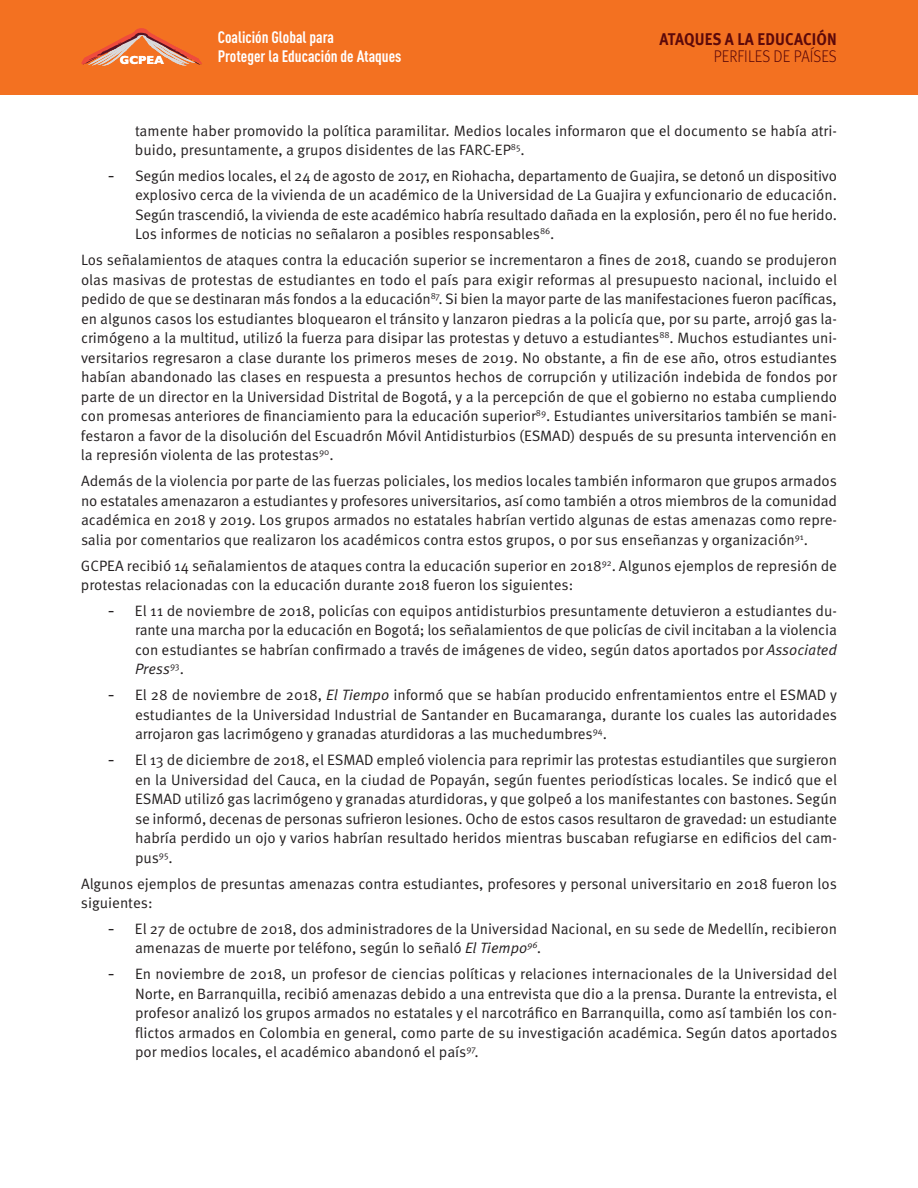
<style>
.page{position:relative;width:918px;height:1188px;background:#fff}
.page>*{position:absolute;margin:0;border:0;box-sizing:border-box;transform-origin:0 0}
.t1{font:700 16.95px "Meta Pro";letter-spacing:.01em;color:#5c090a;scale:.9 1}
.t2{font:300 16.95px "Meta Pro";letter-spacing:.01em;color:#5c090a;scale:.9 1}
.t3{font:700 16.35px/19.4px "DIN Cond";color:#fff}
.t4{font:15px/19.5px "Meta Pro Norm";color:#231f20;text-align:justify}
.t5{font:15px "Meta Pro Norm Ita";letter-spacing:-.005em;color:#231f20}
.t6{font:700 11.85px "Gill Sans";color:#fff}
.s1{font-family:"Georgia";font-size:16.5px}
.s2{font-family:"Meta Pro Norm Ita"}
.s3{font-family:"Meta Pro Norm"}
</style>
<div class="page">
<div style="left:0;top:0;width:918px;height:95px;background:#f37121"></div>
<svg style="left:81px;top:28px;width:121px;height:38px"></svg>
<p class="t1" style="left:659px;top:29px;width:199px">ATAQUES A LA EDUCACIÓN</p>
<p class="t3" style="left:218px;top:29px;width:185px">Coalición Global para<br>Proteger la Educación de Ataques</p>
<p class="t6" style="left:120px;top:56px;width:46px">GCPEA</p>
<p class="t2" style="left:714px;top:47px;width:138px">PERFILES DE PAÍSES</p>
<p class="t4" style="left:135px;top:122px;width:704px">tamente haber promovido la política paramilitar. Medios locales informaron que el documento se había atri&shy;buido, presuntamente, a grupos disidentes de las FARC-EP<sup>85</sup>.</p>
<p class="t4" style="left:135px;top:167px;width:704px;text-indent:-27px"><span class="s1">-</span> Según medios locales, el 24 de agosto de 2017, en Riohacha, departamento de Guajira, se detonó un dispositivo explosivo cerca de la vivienda de un académico de la Universidad de La Guajira y exfuncionario de educación.<br>Según trascendió, la vivienda de este académico habría resultado dañada en la explosión, pero él no fue herido.<br>Los informes de noticias no señalaron a posibles responsables<sup>86</sup>.</p>
<p class="t4" style="left:81px;top:251px;width:758px">Los señalamientos de ataques contra la educación superior se incrementaron a fines de 2018, cuando se produjeron olas masivas de protestas de estudiantes en todo el país para exigir reformas al presupuesto nacional, incluido el pedido de que se destinaran más fondos a la educación<sup>87</sup>. Si bien la mayor parte de las manifestaciones fueron pacíficas, en algunos casos los estudiantes bloquearon el tránsito y lanzaron piedras a la policía que, por su parte, arrojó gas la&shy;crimógeno a la multitud, utilizó la fuerza para disipar las protestas y detuvo a estudiantes<sup>88</sup>. Muchos estudiantes uni&shy;versitarios regresaron a clase durante los primeros meses de 2019. No obstante, a fin de ese año, otros estudiantes habían abandonado las clases en respuesta a presuntos hechos de corrupción y utilización indebida de fondos por parte de un director en la Universidad Distrital de Bogotá, y a la percepción de que el gobierno no estaba cumpliendo con promesas anteriores de financiamiento para la educación superior<sup>89</sup>. Estudiantes universitarios también se mani&shy;festaron a favor de la disolución del Escuadrón Móvil Antidisturbios (ESMAD) después de su presunta intervención en la represión violenta de las protestas<sup>90</sup>.</p>
<p class="t4" style="left:81px;top:472px;width:758px">Además de la violencia por parte de las fuerzas policiales, los medios locales también informaron que grupos armados no estatales amenazaron a estudiantes y profesores universitarios, así como también a otros miembros de la comunidad académica en 2018 y 2019. Los grupos armados no estatales habrían vertido algunas de estas amenazas como repre&shy;salia por comentarios que realizaron los académicos contra estos grupos, o por sus enseñanzas y organización<sup>91</sup>.</p>
<p class="t4" style="left:81px;top:557px;width:758px">GCPEA recibió 14 señalamientos de ataques contra la educación superior en 2018<sup>92</sup>. Algunos ejemplos de represión de protestas relacionadas con la educación durante 2018 fueron los siguientes:</p>
<p class="t4" style="left:135px;top:602px;width:704px;text-indent:-27px"><span class="s1">-</span> El 11 de noviembre de 2018, policías con equipos antidisturbios presuntamente detuvieron a estudiantes du&shy;rante una marcha por la educación en Bogotá; los señalamientos de que policías de civil incitaban a la violencia con estudiantes se habrían confirmado a través de imágenes de video, según datos aportados por <span class="s2">Associated</span></p>
<p class="t5" style="left:135px;top:663px;width:50px">Press<sup>93</sup><span class="s3">.</span></p>
<p class="t4" style="left:135px;top:686px;width:704px;text-indent:-27px"><span class="s1">-</span> El 28 de noviembre de 2018, <span class="s2">El Tiempo</span> informó que se habían producido enfrentamientos entre el ESMAD y estudiantes de la Universidad Industrial de Santander en Bucamaranga, durante los cuales las autoridades arrojaron gas lacrimógeno y granadas aturdidoras a las muchedumbres<sup>94</sup>.</p>
<p class="t4" style="left:135px;top:751px;width:704px;text-indent:-27px"><span class="s1">-</span> El 13 de diciembre de 2018, el ESMAD empleó violencia para reprimir las protestas estudiantiles que surgieron en la Universidad del Cauca, en la ciudad de Popayán, según fuentes periodísticas locales. Se indicó que el ESMAD utilizó gas lacrimógeno y granadas aturdidoras, y que golpeó a los manifestantes con bastones. Según se informó, decenas de personas sufrieron lesiones. Ocho de estos casos resultaron de gravedad: un estudiante habría perdido un ojo y varios habrían resultado heridos mientras buscaban refugiarse en edificios del cam&shy;pus<sup>95</sup>.</p>
<p class="t4" style="left:81px;top:875px;width:757px">Algunos ejemplos de presuntas amenazas contra estudiantes, profesores y personal universitario en 2018 fueron los siguientes:</p>
<p class="t4" style="left:135px;top:920px;width:704px;text-indent:-27px"><span class="s1">-</span> El 27 de octubre de 2018, dos administradores de la Universidad Nacional, en su sede de Medellín, recibieron amenazas de muerte por teléfono, según lo señaló <span class="s2">El Tiempo</span><sup>96</sup><span class="s2">.</span></p>
<p class="t4" style="left:135px;top:965px;width:704px;text-indent:-27px"><span class="s1">-</span> En noviembre de 2018, un profesor de ciencias políticas y relaciones internacionales de la Universidad del Norte, en Barranquilla, recibió amenazas debido a una entrevista que dio a la prensa. Durante la entrevista, el profesor analizó los grupos armados no estatales y el narcotráfico en Barranquilla, como así también los con&shy;flictos armados en Colombia en general, como parte de su investigación académica. Según datos aportados por medios locales, el académico abandonó el país<sup>97</sup>.</p>
</div>
